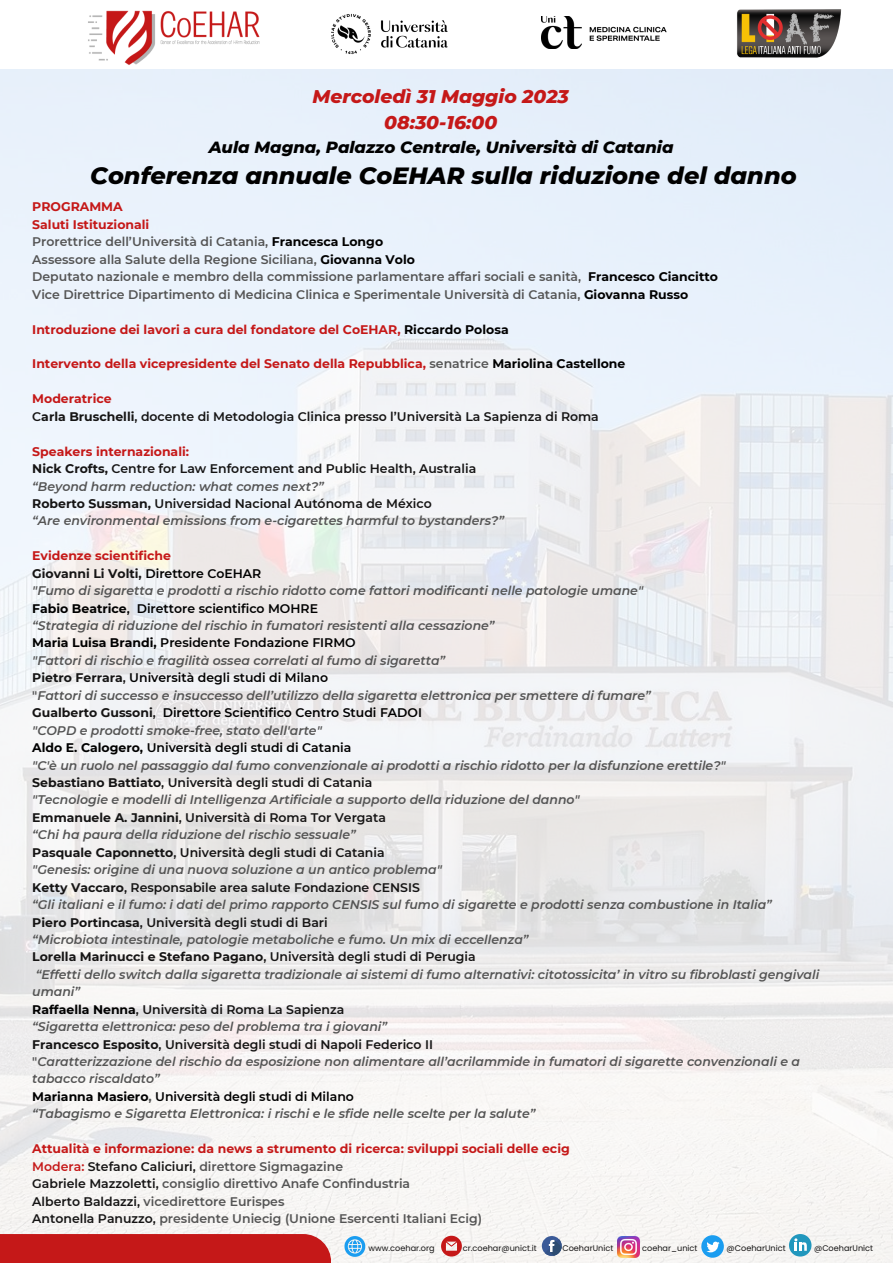
<style>
.page{position:relative;width:893px;height:1263px;background:#fff}
.page>*{position:absolute;margin:0;border:0;box-sizing:border-box;transform-origin:0 0}
.t1{font:italic 800 24px "Montserrat";color:#000}
.t2{font:italic 800 18.75px "Montserrat";color:#c51818}
.t3{font:italic 800 16.5px "Montserrat";color:#000}
.t4{font:italic 600 12.45px/17.4px "Montserrat";color:#545454}
.t5{font:600 12.45px "Montserrat";color:#151414}
.t6{font:600 12.45px "Montserrat";color:#545454}
.t7{font:700 12.45px "Montserrat";color:#c51818}
.t8{font:600 12.45px "Montserrat";color:#000}
.t9{font:700 12.45px "Montserrat";color:#151414}
.t10{font:8.1px "Poppins";color:#151414}
.s1{font-weight:700;color:#000}
.s2{color:#000}
.s3{font-weight:600;color:#545454}
.s4{font-weight:700}
.s5{font-weight:600;color:#000}
.s6{font-weight:700;color:#151414}
.s7{color:#151414}
.s8{font-style:normal}
.s9{font-weight:600}
.s10{font-weight:700;color:#545454}
.s11{color:#c51818}
</style>
<div class="page">
<img style="left:0;top:69px;width:893px;height:1194px">
<svg style="left:441px;top:1236px;width:21px;height:20px"></svg>
<div style="left:0;top:1234px;width:331px;height:29px;background:#c51818"></div>
<div style="left:542px;top:1236px;width:20px;height:20px;background:#3a5a98;border-radius:50%"></div>
<svg style="left:545px;top:1239px;width:17px;height:18px"></svg>
<img style="left:618px;top:1236px;width:21px;height:21px">
<svg style="left:789px;top:1234px;width:22px;height:22px"></svg>
<svg style="left:701px;top:1235px;width:23px;height:23px"></svg>
<svg style="left:344px;top:1236px;width:21px;height:21px"></svg>
<img style="left:88px;top:10px;width:172px;height:55px">
<img style="left:331px;top:13px;width:161px;height:57px">
<img style="left:737px;top:9px;width:105px;height:49px">
<img style="left:542px;top:16px;width:125px;height:33px">
<p class="t2" style="left:312px;top:85px;width:258px">Mercoledì 31 Maggio 2023</p>
<p class="t2" style="left:384px;top:111px;width:114px">08:30-16:00</p>
<p class="t3" style="left:209px;top:137px;width:466px">Aula Magna, Palazzo Centrale, Università di Catania</p>
<p class="t1" style="left:90px;top:160px;width:708px">Conferenza annuale CoEHAR sulla riduzione del danno</p>
<p class="t7" style="left:32px;top:199px;width:92px">PROGRAMMA</p>
<p class="t7" style="left:32px;top:217px;width:119px">Saluti Istituzionali</p>
<p class="t6" style="left:32px;top:234px;width:352px">Prorettrice dell’Università di Catania, <span class="s1">Francesca Longo</span></p>
<p class="t6" style="left:32px;top:252px;width:384px">Assessore alla Salute della Regione Siciliana, <span class="s1">Giovanna Volo</span></p>
<p class="t6" style="left:32px;top:269px;width:687px">Deputato nazionale e membro della commissione parlamentare affari sociali e sanità, <span class="s1">Francesco Ciancitto</span></p>
<p class="t6" style="left:32px;top:287px;width:657px">Vice Direttrice Dipartimento di Medicina Clinica e Sperimentale Università di Catania, <span class="s1">Giovanna Russo</span></p>
<p class="t7" style="left:32px;top:321px;width:478px">Introduzione dei lavori a cura del fondatore del CoEHAR, <span class="s2">Riccardo Polosa</span></p>
<p class="t7" style="left:32px;top:356px;width:594px">Intervento della vicepresidente del Senato della Repubblica, <span class="s3">senatrice</span> <span class="s2">Mariolina Castellone</span></p>
<p class="t7" style="left:32px;top:391px;width:81px">Moderatrice</p>
<p class="t5" style="left:32px;top:409px;width:568px">C<span class="s4">arla Bruschelli</span>, docente di Metodologia Clinica presso l’Università La Sapienza di Roma</p>
<p class="t7" style="left:32px;top:444px;width:158px">Speakers internazionali:</p>
<p class="t5" style="left:32px;top:461px;width:445px"><span class="s4">Nick Crofts,</span> Centre for Law Enforcement and Public Health, Australia</p>
<p class="t4" style="left:32px;top:477px;width:293px">“Beyond harm reduction: what comes next?”</p>
<p class="t5" style="left:32px;top:496px;width:401px"><span class="s4">Roberto Sussman,</span> Universidad Nacional Autónoma de México</p>
<p class="t4" style="left:32px;top:512px;width:473px">“Are environmental emissions from e-cigarettes harmful to bystanders?”</p>
<p class="t7" style="left:32px;top:548px;width:140px">Evidenze scientifiche</p>
<p class="t9" style="left:32px;top:566px;width:231px">Giovanni Li Volti, <span class="s5">Direttore CoEHAR</span></p>
<p class="t4" style="left:32px;top:582px;width:612px">"Fumo di sigaretta e prodotti a rischio ridotto come fattori modificanti nelle patologie umane"</p>
<p class="t8" style="left:32px;top:600px;width:287px"><span class="s4">Fabio Beatrice</span>, Direttore scientifico MOHRE</p>
<p class="t4" style="left:32px;top:617px;width:464px">“Strategia di riduzione del rischio in fumatori resistenti alla cessazione”</p>
<p class="t8" style="left:32px;top:635px;width:325px"><span class="s4">Maria Luisa Brandi,</span> Presidente Fondazione FIRMO</p>
<p class="t4" style="left:32px;top:652px;width:414px">"Fattori di rischio e fragilità ossea correlati al fumo di sigaretta”</p>
<p class="t8" style="left:32px;top:670px;width:297px"><span class="s6">Pietro Ferrara</span><span class="s7">,</span> Università degli studi di Milano</p>
<p class="t4" style="left:32px;top:687px;width:620px"><span class="s8">"</span>Fattori di successo e insuccesso dell’utilizzo della sigaretta elettronica per smettere di fumare”</p>
<p class="t8" style="left:32px;top:705px;width:391px"><span class="s6">Gualberto Gussoni</span><span class="s7">,</span> Direttore Scientifico Centro Studi FADOI</p>
<p class="t4" style="left:32px;top:721px;width:291px">"COPD e prodotti smoke-free, stato dell'arte"</p>
<p class="t8" style="left:32px;top:740px;width:321px"><span class="s4">Aldo E. Calogero,</span> Università degli studi di Catania</p>
<p class="t4" style="left:32px;top:756px;width:695px">"C'è un ruolo nel passaggio dal fumo convenzionale ai prodotti a rischio ridotto per la disfunzione erettile?"</p>
<p class="t5" style="left:32px;top:775px;width:342px"><span class="s4">Sebastiano Battiato</span>, Università degli studi di Catania</p>
<p class="t4" style="left:32px;top:791px;width:549px">"Tecnologie e modelli di Intelligenza Artificiale a supporto della riduzione del danno"</p>
<p class="t5" style="left:32px;top:810px;width:355px"><span class="s4">Emmanuele A. Jannini</span>, Università di Roma Tor Vergata</p>
<p class="t4" style="left:32px;top:826px;width:325px">“Chi ha paura della riduzione del rischio sessuale”</p>
<p class="t5" style="left:32px;top:845px;width:354px"><span class="s4">Pasquale Caponnetto</span>, Università degli studi di Catania</p>
<p class="t4" style="left:32px;top:861px;width:411px">"Genesis: origine di una nuova soluzione a un antico problema"</p>
<p class="t5" style="left:32px;top:879px;width:389px"><span class="s4">Ketty Vaccaro</span>, Responsabile area salute Fondazione CENSIS</p>
<p class="t4" style="left:32px;top:896px;width:741px">“Gli italiani e il fumo: i dati del primo rapporto CENSIS sul fumo di sigarette e prodotti senza combustione in Italia”</p>
<p class="t5" style="left:32px;top:914px;width:297px"><span class="s4">Piero Portincasa</span>, Università degli studi di Bari</p>
<p class="t4" style="left:32px;top:931px;width:498px">“Microbiota intestinale, patologie metaboliche e fumo. Un mix di eccellenza”</p>
<p class="t9" style="left:32px;top:949px;width:445px">Lorella Marinucci e Stefano Pagano<span class="s9">, Università degli studi di Perugia</span></p>
<p class="t4" style="left:32px;top:966px;width:788px">“Effetti dello switch dalla sigaretta tradizionale ai sistemi di fumo alternativi: citotossicita’ in vitro su fibroblasti gengivali umani”</p>
<p class="t5" style="left:32px;top:1002px;width:313px"><span class="s1">Raffaella Nenna</span>, Università di Roma La Sapienza</p>
<p class="t4" style="left:32px;top:1018px;width:356px">“Sigaretta elettronica: peso del problema tra i giovani”</p>
<p class="t5" style="left:32px;top:1036px;width:402px"><span class="s4">Francesco Esposito</span>, Università degli studi di Napoli Federico II</p>
<p class="t4" style="left:32px;top:1053px;width:769px"><span class="s8">"</span>Caratterizzazione del rischio da esposizione non alimentare all’acrilammide in fumatori di sigarette convenzionali e a tabacco riscaldato”</p>
<p class="t8" style="left:32px;top:1089px;width:323px"><span class="s4">Marianna Masiero</span><span class="s10">,</span> Università degli studi di Milano</p>
<p class="t4" style="left:32px;top:1105px;width:504px">“Tabagismo e Sigaretta Elettronica: i rischi e le sfide nelle scelte per la salute”</p>
<p class="t7" style="left:32px;top:1141px;width:539px">Attualità e informazione: da news a strumento di ricerca: sviluppi sociali delle ecig</p>
<p class="t6" style="left:32px;top:1158px;width:312px"><span class="s11">Modera:</span> <span class="s7">Stefano Caliciuri,</span> direttore Sigmagazine</p>
<p class="t6" style="left:32px;top:1176px;width:379px"><span class="s7">Gabriele Mazzoletti,</span> consiglio direttivo Anafe Confindustria</p>
<p class="t6" style="left:32px;top:1193px;width:254px"><span class="s7">Alberto Baldazzi,</span> vicedirettore Eurispes</p>
<p class="t6" style="left:32px;top:1211px;width:451px"><span class="s7">Antonella Panuzzo,</span> presidente Uniecig (Unione Esercenti Italiani Ecig)</p>
<p class="t10" style="left:368px;top:1242px;width:68px">www.coehar.org</p>
<p class="t10" style="left:463px;top:1242px;width:75px">cr.coehar@unict.it</p>
<p class="t10" style="left:562px;top:1242px;width:52px">CoeharUnict</p>
<p class="t10" style="left:642px;top:1242px;width:57px">coehar_unict</p>
<p class="t10" style="left:726px;top:1242px;width:61px">@CoeharUnict</p>
<p class="t10" style="left:814px;top:1242px;width:61px">@CoeharUnict</p>
</div>
